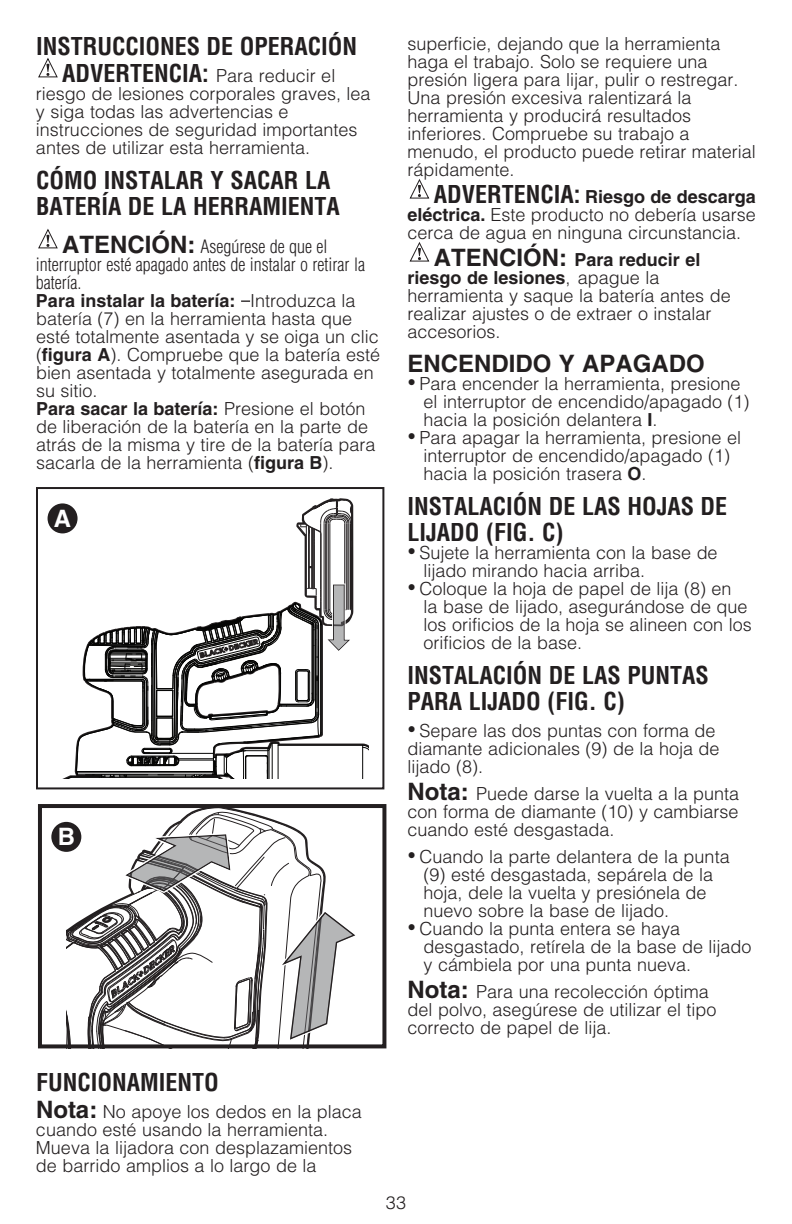
<style>
.page{position:relative;width:792px;height:1224px;background:#fff}
.page>*{position:absolute;margin:0;border:0;box-sizing:border-box;transform-origin:0 0}
.t1{font:700 condensed 24px/26px "Helvetica";color:#231f20}
.t2{font:700 24px "Helvetica";color:#231f20}
.t3{font:700 24px "Helvetica";color:#fff}
.t4{font:300 18px/18px "Helvetica";color:#231f20}
.s1{font-weight:700;font-stretch:condensed;font-size:24px}
.s2{font-weight:700;font-size:24px}
.s3{font-stretch:condensed}
.s4{font-weight:700}
.s5{font-family:"Times New Roman";font-weight:400;font-size:24px}
</style>
<div class="page">
<svg style="left:409px;top:179px;width:21px;height:20px"></svg>
<svg style="left:409px;top:242px;width:21px;height:20px"></svg>
<svg style="left:38px;top:57px;width:20px;height:21px"></svg>
<svg style="left:38px;top:228px;width:20px;height:21px"></svg>
<svg style="left:241px;top:300px;width:9px;height:2px"></svg>
<div style="left:38px;top:804px;width:348px;height:244px;border:4px solid #231f20"></div>
<svg style="left:51px;top:822px;width:30px;height:30px"></svg>
<svg style="left:55px;top:498px;width:313px;height:551px"></svg>
<div style="left:36px;top:487px;width:348px;height:302px;border:2px solid #231f20"></div>
<div style="left:48px;top:503px;width:30px;height:30px;background:#231f20;border-radius:50%"></div>
<h1 class="t1" style="left:36px;top:33px;width:323px">INSTRUCCIONES DE OPERACIÓN</h1>
<p class="t4" style="left:36px;top:67px;width:336px;text-indent:26px"><span class="s1">ADVERTENCIA:</span> Para reducir el riesgo de lesiones corporales graves, lea y siga todas las advertencias e instrucciones de seguridad importantes antes de utilizar esta herramienta.</p>
<h1 class="t1" style="left:36px;top:167px;width:305px">CÓMO INSTALAR Y SACAR LA<br>BATERÍA DE LA HERRAMIENTA</h1>
<p class="t4" style="left:36px;top:238px;width:346px;text-indent:26px"><span class="s2">ATENCIÓN:</span> <span class="s3">Asegúrese de que el interruptor esté apagado antes de instalar o retirar la batería.<br></span><span class="s4">Para instalar la batería:</span> Introduzca la batería (7) en la herramienta hasta que esté totalmente asentada y se oiga un clic (<span class="s4">figura A</span>). Compruebe que la batería esté bien asentada y totalmente asegurada en su sitio.<br><span class="s4">Para sacar la batería:</span> Presione el botón de liberación de la batería en la parte de atrás de la misma y tire de la batería para sacarla de la herramienta (<span class="s4">figura B</span>).</p>
<h1 class="t3" style="left:54px;top:504px;width:19px">A</h1>
<h1 class="t3" style="left:58px;top:822px;width:19px">B</h1>
<h1 class="t1" style="left:36px;top:1069px;width:184px">FUNCIONAMIENTO</h1>
<p class="t4" style="left:36px;top:1103px;width:327px"><span class="s2">Nota:</span> No apoye los dedos en la placa cuando esté usando la herramienta.<br>Mueva la lijadora con desplazamientos de barrido amplios a lo largo de la</p>
<p class="t4" style="left:408px;top:35px;width:350px">superficie, dejando que la herramienta haga el trabajo. Solo se requiere una presión ligera para lijar, pulir o restregar.<br>Una presión excesiva ralentizará la herramienta y producirá resultados inferiores. Compruebe su trabajo a menudo, el producto puede retirar material rápidamente.</p>
<p class="t4" style="left:408px;top:188px;width:350px;text-align:justify;text-indent:26px"><span class="s1">ADVERTENCIA:</span> <span class="s4">Riesgo de descarga eléctrica.</span> Este producto no debería usarse cerca de agua en ninguna circunstancia.</p>
<p class="t4" style="left:408px;top:251px;width:325px;text-indent:26px"><span class="s2">ATENCIÓN:</span> <span class="s4">Para reducir el riesgo de lesiones</span>, apague la herramienta y saque la batería antes de realizar ajustes o de extraer o instalar accesorios.</p>
<h1 class="t2" style="left:408px;top:349px;width:299px">ENCENDIDO Y APAGADO</h1>
<p class="t4" style="left:424px;top:375px;width:328px;text-indent:-16px"><span class="s5">•</span> Para encender la herramienta, presione el interruptor de encendido/apagado (1) hacia la posición delantera <span class="s4">I</span>.</p>
<p class="t4" style="left:424px;top:429px;width:319px;text-indent:-16px"><span class="s5">•</span> Para apagar la herramienta, presione el interruptor de encendido/apagado (1) hacia la posición trasera <span class="s4">O</span>.</p>
<h1 class="t1" style="left:408px;top:493px;width:321px">INSTALACIÓN DE LAS HOJAS DE<br>LIJADO (FIG. C)</h1>
<p class="t4" style="left:424px;top:544px;width:296px;text-indent:-16px"><span class="s5">•</span> Sujete la herramienta con la base de lijado mirando hacia arriba.</p>
<p class="t4" style="left:424px;top:580px;width:330px;text-indent:-16px"><span class="s5">•</span> Coloque la hoja de papel de lija (8) en<br>la base de lijado, asegurándose de que los orificios de la hoja se alineen con los orificios de la base.</p>
<h1 class="t1" style="left:408px;top:662px;width:303px">INSTALACIÓN DE LAS PUNTAS<br>PARA LIJADO (FIG. C)</h1>
<p class="t4" style="left:408px;top:722px;width:314px"><span class="s5">•</span> Separe las dos puntas con forma de diamante adicionales (9) de la hoja de lijado (8).</p>
<p class="t4" style="left:408px;top:785px;width:333px;text-align:justify"><span class="s2">Nota:</span> Puede darse la vuelta a la punta con forma de diamante (10) y cambiarse cuando esté desgastada.</p>
<p class="t4" style="left:424px;top:848px;width:308px;text-indent:-16px"><span class="s5">•</span> Cuando la parte delantera de la punta (9) esté desgastada, sepárela de la hoja, dele la vuelta y presiónela de nuevo sobre la base de lijado.</p>
<p class="t4" style="left:424px;top:920px;width:330px;text-indent:-16px"><span class="s5">•</span> Cuando la punta entera se haya desgastado, retírela de la base de lijado y cámbiela por una punta nueva.</p>
<p class="t4" style="left:408px;top:983px;width:311px"><span class="s2">Nota:</span> Para una recolección óptima del polvo, asegúrese de utilizar el tipo correcto de papel de lija.</p>
<p class="t4" style="left:386px;top:1193px;width:22px">33</p>
</div>
